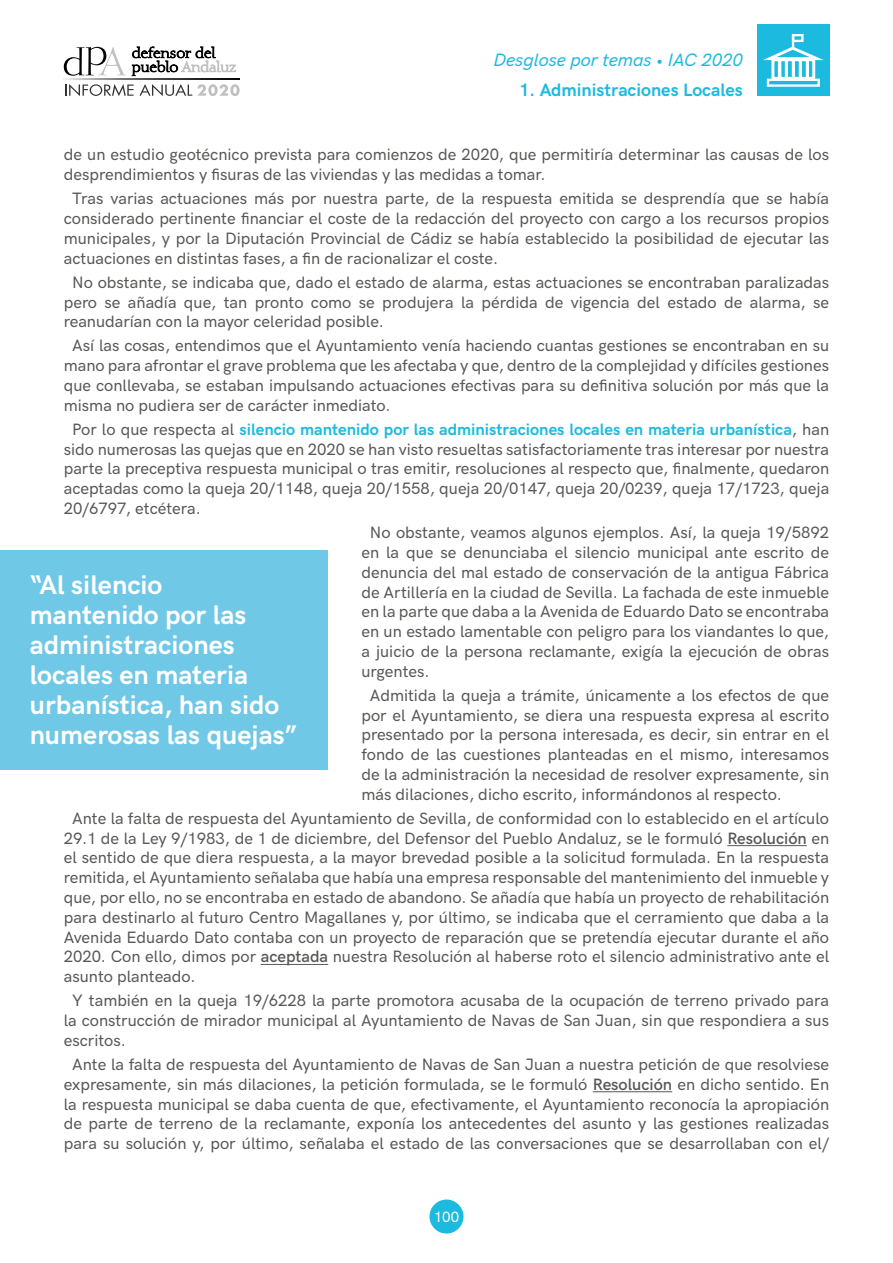
<style>
.page{position:relative;width:893px;height:1263px;background:#fff}
.page>*{position:absolute;margin:0;border:0;box-sizing:border-box;transform-origin:0 0}
.Destacado{font:700 27px/30px "HK Grotesk";color:#fff}
.t1{font:700 18px "HK Grotesk";color:#1dbadf}
.t2{font:italic 500 18px "HK Grotesk";color:#1dbadf}
.Cuerpo_de_texto{font:500 16.5px/19.8px "HK Grotesk";color:#575756;text-align:justify}
.t3{font:500 15px "HK Grotesk";color:#fff}
.s1{font-weight:700;color:#1dbadf}
.s2{font-weight:600}
</style>
<div class="page">
<div style="left:757px;top:24px;width:72px;height:72px;background:#1dbadf"></div>
<div style="left:767px;top:79px;width:53px;height:8px;border:2px solid #fff"></div>
<div style="left:771px;top:58px;width:10px;height:22px;border:3px solid #fff"></div>
<div style="left:778px;top:58px;width:10px;height:22px;border:3px solid #fff"></div>
<div style="left:785px;top:58px;width:10px;height:22px;border:3px solid #fff"></div>
<div style="left:792px;top:58px;width:10px;height:22px;border:3px solid #fff"></div>
<div style="left:799px;top:58px;width:10px;height:22px;border:3px solid #fff"></div>
<div style="left:806px;top:58px;width:9px;height:22px;border:3px solid #fff"></div>
<div style="left:792px;top:34px;width:11px;height:8px;border:2px solid #fff"></div>
<svg style="left:763px;top:35px;width:57px;height:27px"></svg>
<div style="left:429px;top:1199px;width:34px;height:34px;background:#1dbadf;border-radius:50%"></div>
<svg style="left:132px;top:47px;width:104px;height:29px"></svg>
<svg style="left:64px;top:47px;width:62px;height:29px"></svg>
<svg style="left:64px;top:78px;width:176px;height:1px"></svg>
<svg style="left:65px;top:84px;width:175px;height:12px"></svg>
<hr style="left:727px;top:845px;width:80px;height:1px;background:#575756">
<hr style="left:261px;top:964px;width:67px;height:1px;background:#575756">
<hr style="left:593px;top:1091px;width:79px;height:1px;background:#575756">
<div style="left:0;top:550px;width:327px;height:220px;background:#6fc8e6"></div>
<p class="t2" style="left:494px;top:47px;width:251px">Desglose por temas • IAC 2020</p>
<p class="t1" style="left:519px;top:77px;width:225px">1. Administraciones Locales</p>
<p class="Cuerpo_de_texto" style="left:64px;top:144px;width:767px">de un estudio geotécnico prevista para comienzos de 2020, que permitiría determinar las causas de los desprendimientos y fisuras de las viviendas y las medidas a tomar.</p>
<p class="Cuerpo_de_texto" style="left:64px;top:187px;width:767px;text-indent:9px">Tras varias actuaciones más por nuestra parte, de la respuesta emitida se desprendía que se había considerado pertinente financiar el coste de la redacción del proyecto con cargo a los recursos propios municipales, y por la Diputación Provincial de Cádiz se había establecido la posibilidad de ejecutar las actuaciones en distintas fases, a fin de racionalizar el coste.</p>
<p class="Cuerpo_de_texto" style="left:64px;top:271px;width:767px;text-indent:9px">No obstante, se indicaba que, dado el estado de alarma, estas actuaciones se encontraban paralizadas pero se añadía que, tan pronto como se produjera la pérdida de vigencia del estado de alarma, se reanudarían con la mayor celeridad posible.</p>
<p class="Cuerpo_de_texto" style="left:64px;top:334px;width:767px;text-indent:9px">Así las cosas, entendimos que el Ayuntamiento venía haciendo cuantas gestiones se encontraban en su mano para afrontar el grave problema que les afectaba y que, dentro de la complejidad y difíciles gestiones que conllevaba, se estaban impulsando actuaciones efectivas para su definitiva solución por más que la misma no pudiera ser de carácter inmediato.</p>
<p class="Cuerpo_de_texto" style="left:64px;top:418px;width:767px;text-indent:9px">Por lo que respecta al <span class="s1">silencio mantenido por las administraciones locales en materia urbanística</span>, han sido numerosas las quejas que en 2020 se han visto resueltas satisfactoriamente tras interesar por nuestra parte la preceptiva respuesta municipal o tras emitir, resoluciones al respecto que, finalmente, quedaron aceptadas como la queja 20/1148, queja 20/1558, queja 20/0147, queja 20/0239, queja 17/1723, queja 20/6797, etcétera.</p>
<p class="Cuerpo_de_texto" style="left:361px;top:521px;width:469px;text-indent:9px">No obstante, veamos algunos ejemplos. Así, la queja 19/5892 en la que se denunciaba el silencio municipal ante escrito de denuncia del mal estado de conservación de la antigua Fábrica de Artillería en la ciudad de Sevilla. La fachada de este inmueble en la parte que daba a la Avenida de Eduardo Dato se encontraba en un estado lamentable con peligro para los viandantes lo que, a juicio de la persona reclamante, exigía la ejecución de obras urgentes.</p>
<p class="Cuerpo_de_texto" style="left:361px;top:684px;width:469px;text-indent:9px">Admitida la queja a trámite, únicamente a los efectos de que por el Ayuntamiento, se diera una respuesta expresa al escrito presentado por la persona interesada, es decir, sin entrar en el fondo de las cuestiones planteadas en el mismo, interesamos de la administración la necesidad de resolver expresamente, sin más dilaciones, dicho escrito, informándonos al respecto.</p>
<p class="Cuerpo_de_texto" style="left:64px;top:807px;width:767px;text-indent:9px">Ante la falta de respuesta del Ayuntamiento de Sevilla, de conformidad con lo establecido en el artículo 29.1 de la Ley 9/1983, de 1 de diciembre, del Defensor del Pueblo Andaluz, se le formuló <span class="s2">Resolución</span> en el sentido de que diera respuesta, a la mayor brevedad posible a la solicitud formulada. En la respuesta remitida, el Ayuntamiento señalaba que había una empresa responsable del mantenimiento del inmueble y que, por ello, no se encontraba en estado de abandono. Se añadía que había un proyecto de rehabilitación para destinarlo al futuro Centro Magallanes y, por último, se indicaba que el cerramiento que daba a la Avenida Eduardo Dato contaba con un proyecto de reparación que se pretendía ejecutar durante el año 2020. Con ello, dimos por <span class="s2">aceptada</span> nuestra Resolución al haberse roto el silencio administrativo ante el asunto planteado.</p>
<p class="Cuerpo_de_texto" style="left:64px;top:989px;width:767px;text-indent:9px">Y también en la queja 19/6228 la parte promotora acusaba de la ocupación de terreno privado para la construcción de mirador municipal al Ayuntamiento de Navas de San Juan, sin que respondiera a sus escritos.</p>
<p class="Cuerpo_de_texto" style="left:64px;top:1053px;width:767px;text-align:center">Ante la falta de respuesta del Ayuntamiento de Navas de San Juan a nuestra petición de que resolviese expresamente, sin más dilaciones, la petición formulada, se le formuló <span class="s2">Resolución</span> en dicho sentido. En la respuesta municipal se daba cuenta de que, efectivamente, el Ayuntamiento reconocía la apropiación de parte de terreno de la reclamante, exponía los antecedentes del asunto y las gestiones realizadas para su solución y, por último, señalaba el estado de las conversaciones que se desarrollaban con el/</p>
<p class="Destacado" style="left:30px;top:568px;width:269px">“Al silencio mantenido por las administraciones locales en materia urbanística, han sido numerosas las quejas”</p>
<p class="t3" style="left:434px;top:1205px;width:27px">100</p>
</div>
